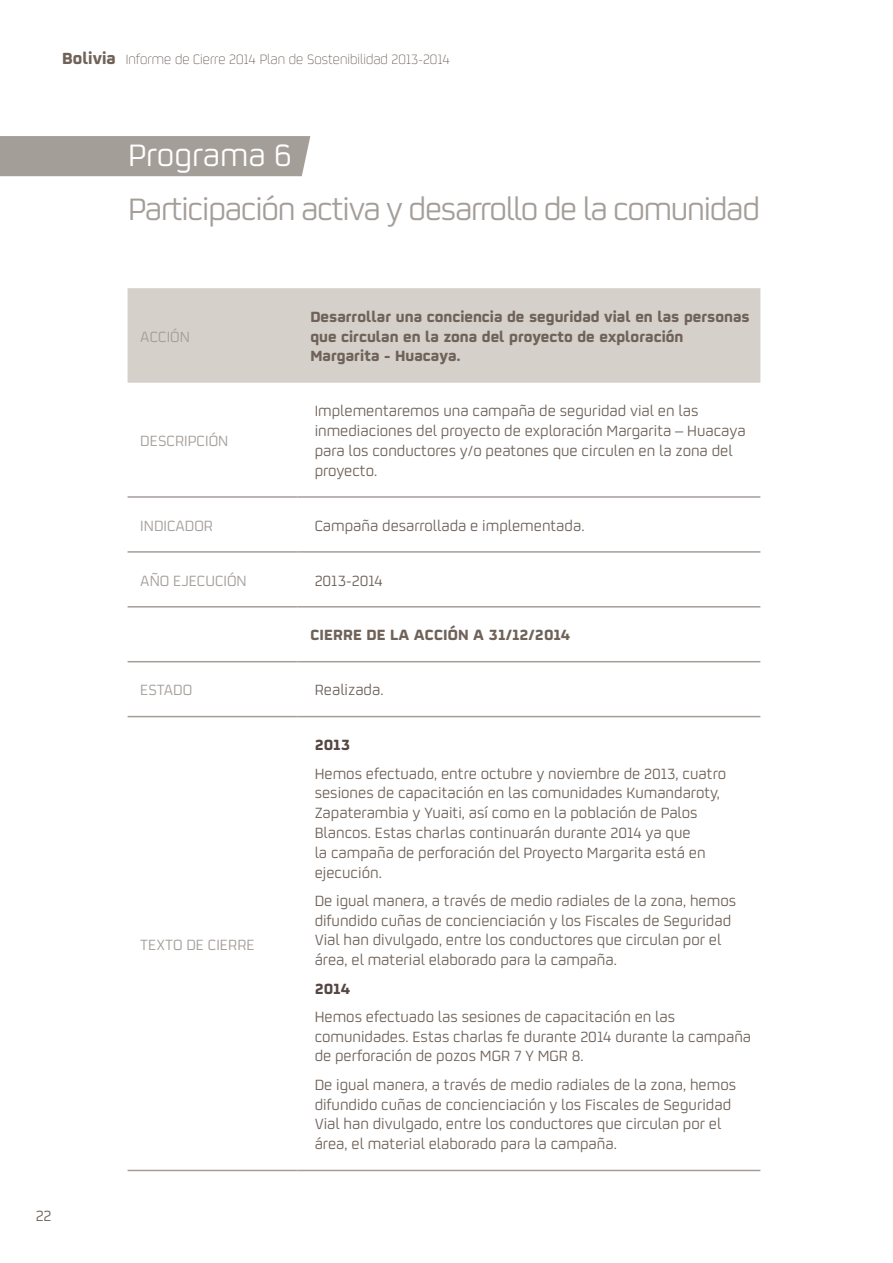
<style>
.page{position:relative;width:893px;height:1263px;background:#fff}
.page>*{position:absolute;margin:0;border:0;box-sizing:border-box;transform-origin:0 0}
.t1{font:34.5px "Repsol";letter-spacing:-.035em;color:#a49e99}
.t2{font:34.5px "Repsol";color:#fff}
.t3{font:16.5px/19.8px "Repsol";color:#6e6259}
.t4{font:700 16.5px/19.8px "Repsol";color:#6e6259}
.t5{font:16.5px "Repsol";color:#a49e99}
.t6{font:700 16.5px "Repsol";color:#554742}
.t7{font:300 15px "Repsol";color:#554742}
.s1{font-weight:700;font-size:18px;color:#6e6259}
</style>
<div class="page">
<div style="left:0;top:136px;width:310px;height:40px;background:#a49e99"></div>
<div style="left:128px;top:288px;width:632px;height:95px;background:#d5d0ca"></div>
<hr style="left:128px;top:606px;width:170px;height:1px;background:#a49e99">
<hr style="left:128px;top:1170px;width:170px;height:1px;background:#a49e99">
<hr style="left:298px;top:496px;width:462px;height:2px;background:#a49e99">
<hr style="left:298px;top:551px;width:462px;height:2px;background:#a49e99">
<hr style="left:298px;top:661px;width:462px;height:1px;background:#a49e99">
<hr style="left:298px;top:716px;width:462px;height:1px;background:#a49e99">
<hr style="left:128px;top:496px;width:170px;height:2px;background:#a49e99">
<hr style="left:128px;top:551px;width:170px;height:2px;background:#a49e99">
<hr style="left:128px;top:661px;width:170px;height:1px;background:#a49e99">
<hr style="left:128px;top:716px;width:170px;height:1px;background:#a49e99">
<hr style="left:298px;top:606px;width:462px;height:1px;background:#a49e99">
<hr style="left:298px;top:1170px;width:462px;height:1px;background:#a49e99">
<p class="t7" style="left:62px;top:49px;width:389px"><span class="s1">Bolivia</span> Informe de Cierre 2014 Plan de Sostenibilidad 2013-2014</p>
<h1 class="t2" style="left:128px;top:131px;width:165px">Programa 6</h1>
<h1 class="t1" style="left:128px;top:186px;width:633px">Participación activa y desarrollo de la comunidad</h1>
<p class="t3" style="left:36px;top:1205px;width:17px">22</p>
<p class="t5" style="left:140px;top:325px;width:51px">ACCIÓN</p>
<p class="t5" style="left:140px;top:429px;width:90px">DESCRIPCIÓN</p>
<p class="t4" style="left:310px;top:305px;width:441px">Desarrollar una conciencia de seguridad vial en las personas que circulan en la zona del proyecto de exploración<br>Margarita - Huacaya.</p>
<p class="t3" style="left:315px;top:400px;width:432px">Implementaremos una campaña de seguridad vial en las inmediaciones del proyecto de exploración Margarita – Huacaya para los conductores y/o peatones que circulen en la zona del proyecto.</p>
<p class="t5" style="left:140px;top:514px;width:74px">INDICADOR</p>
<p class="t3" style="left:315px;top:514px;width:271px">Campaña desarrollada e implementada.</p>
<p class="t5" style="left:140px;top:569px;width:108px">AÑO EJECUCIÓN</p>
<p class="t3" style="left:315px;top:569px;width:70px">2013-2014</p>
<p class="t4" style="left:310px;top:623px;width:262px">CIERRE DE LA ACCIÓN A 31/12/2014</p>
<p class="t5" style="left:140px;top:679px;width:53px">ESTADO</p>
<p class="t3" style="left:315px;top:679px;width:70px">Realizada.</p>
<p class="t5" style="left:140px;top:933px;width:116px">TEXTO DE CIERRE</p>
<p class="t6" style="left:315px;top:731px;width:37px">2013</p>
<p class="t3" style="left:315px;top:762px;width:413px">Hemos efectuado, entre octubre y noviembre de 2013, cuatro sesiones de capacitación en las comunidades Kumandaroty, Zapaterambia y Yuaiti, así como en la población de Palos Blancos. Estas charlas continuarán durante 2014 ya que<br>la campaña de perforación del Proyecto Margarita está en ejecución.</p>
<p class="t3" style="left:315px;top:890px;width:423px">De igual manera, a través de medio radiales de la zona, hemos difundido cuñas de concienciación y los Fiscales de Seguridad Vial han divulgado, entre los conductores que circulan por el área, el material elaborado para la campaña.</p>
<p class="t6" style="left:315px;top:974px;width:37px">2014</p>
<p class="t3" style="left:315px;top:1006px;width:438px">Hemos efectuado las sesiones de capacitación en las comunidades. Estas charlas fe durante 2014 durante la campaña de perforación de pozos MGR 7 Y MGR 8.</p>
<p class="t3" style="left:315px;top:1073px;width:423px">De igual manera, a través de medio radiales de la zona, hemos difundido cuñas de concienciación y los Fiscales de Seguridad Vial han divulgado, entre los conductores que circulan por el área, el material elaborado para la campaña.</p>
</div>
